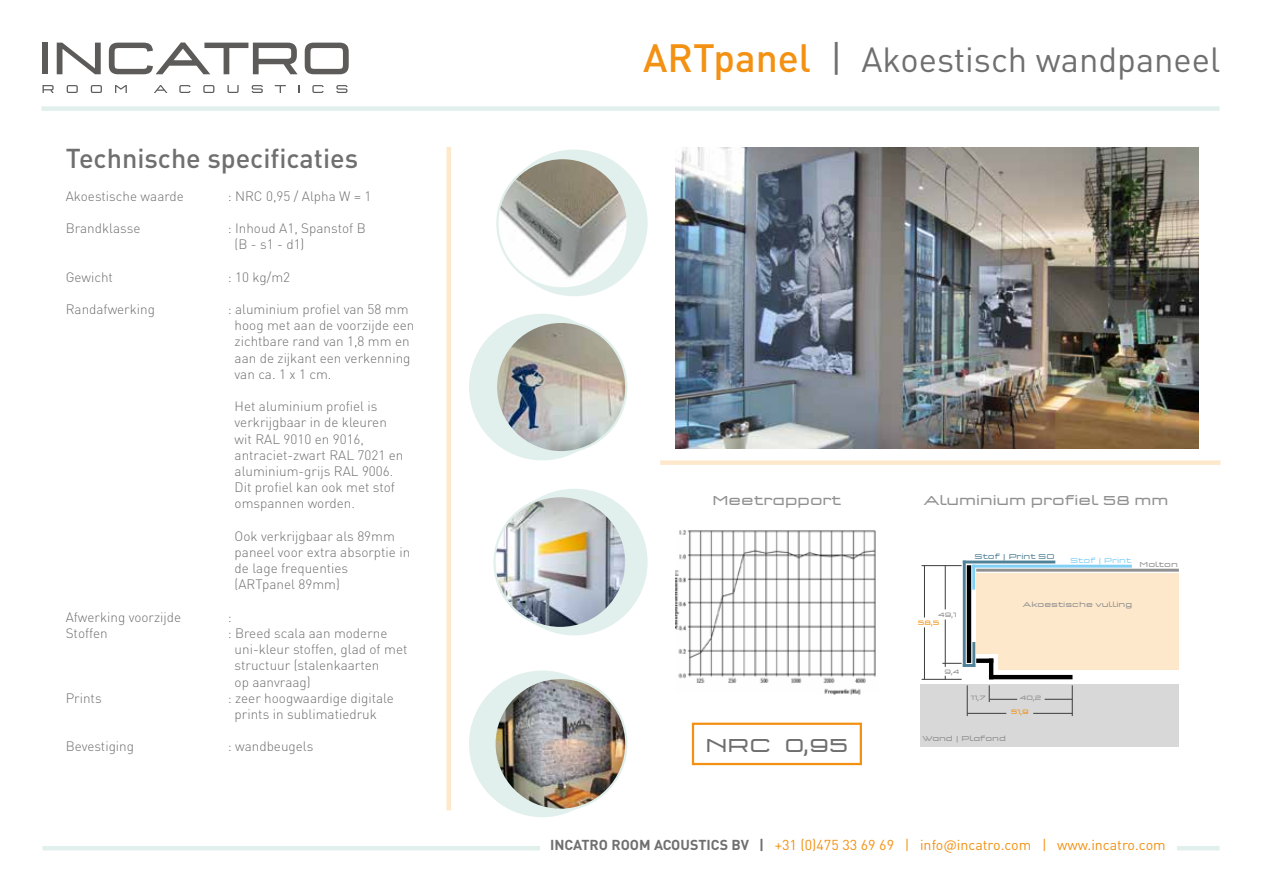
<style>
.page{position:relative;width:1263px;height:893px;background:#fff}
.page>*{position:absolute;margin:0;border:0;box-sizing:border-box;transform-origin:0 0}
.t1{font:34.5px "DIN Pro";color:#706f6f}
.t2{font:500 27px "DIN Pro";color:#706f6f}
.t3{font:19.5px "Q Type OT Extd";color:#706f6f}
.t4{font:14.25px "DIN Pro";color:#f39113}
.t5{font:300 13.5px/16.2px "DIN Pro";color:#706f6f}
.t6{font:13.5px "Q Type OT Extd";color:#909090}
.t7{font:7.35px "Q Type OT Extd";color:#909090}
.t8{font:7.35px "Q Type OT Extd";color:#518196}
.t9{font:7.35px "Q Type OT Extd";color:#83d0f5}
.t10{font:6.6px "Q Type OT Extd";color:#909090}
.t11{font:6.6px "Q Type OT Extd";color:#f39113}
.s1{font-weight:500;font-size:39px;color:#f39113}
.s2{font-size:38.25px}
.s3{font-weight:700;color:#706f6f}
</style>
<div class="page">
<hr style="left:43px;top:846px;width:497px;height:4px;background:#e1f0ec">
<div style="left:446px;top:147px;width:5px;height:663px;background:#fee8cb"></div>
<div style="left:41px;top:106px;width:1178px;height:5px;background:#e1f0ec"></div>
<hr style="left:1177px;top:846px;width:42px;height:4px;background:#e1f0ec">
<img style="left:675px;top:530px;width:201px;height:164px">
<div style="left:692px;top:723px;width:170px;height:42px;border:2px solid #f39113"></div>
<div style="left:976px;top:573px;width:203px;height:80px;background:#fee8cb"></div>
<hr style="left:989px;top:675px;width:83px;height:4px;background:#000">
<hr style="left:989px;top:658px;width:4px;height:21px;background:#000">
<div style="left:976px;top:658px;width:17px;height:5px;background:#000"></div>
<hr style="left:967px;top:565px;width:4px;height:98px;background:#000">
<hr style="left:972px;top:565px;width:3px;height:25px;background:#83d0f5">
<div style="left:920px;top:684px;width:259px;height:62px;background:#d8d8d8"></div>
<hr style="left:921px;top:565px;width:40px;height:1px;background:#3c3c3b">
<hr style="left:921px;top:679px;width:41px;height:1px;background:#3c3c3b">
<hr style="left:924px;top:565px;width:1px;height:52px;background:#3c3c3b">
<hr style="left:924px;top:627px;width:1px;height:52px;background:#3c3c3b">
<hr style="left:945px;top:620px;width:1px;height:43px;background:#3c3c3b">
<hr style="left:945px;top:566px;width:1px;height:43px;background:#3c3c3b">
<hr style="left:1072px;top:685px;width:1px;height:31px;background:#3c3c3b">
<hr style="left:967px;top:685px;width:1px;height:31px;background:#3c3c3b">
<hr style="left:1033px;top:713px;width:39px;height:1px;background:#3c3c3b">
<hr style="left:967px;top:713px;width:39px;height:1px;background:#3c3c3b">
<svg style="left:989px;top:685px;width:28px;height:17px"></svg>
<svg style="left:1045px;top:699px;width:27px;height:1px"></svg>
<hr style="left:963px;top:561px;width:3px;height:106px;background:#518196">
<svg style="left:942px;top:663px;width:30px;height:4px"></svg>
<hr style="left:972px;top:642px;width:3px;height:25px;background:#518196">
<hr style="left:963px;top:560px;width:92px;height:3px;background:#518196">
<hr style="left:972px;top:565px;width:160px;height:3px;background:#83d0f5">
<hr style="left:976px;top:569px;width:203px;height:3px;background:#909090">
<div style="left:998px;top:653px;width:181px;height:17px;background:#fee8cb"></div>
<div style="left:469px;top:314px;width:147px;height:146px;background:#e1f0ec;border-radius:50%"></div>
<div style="left:501px;top:150px;width:147px;height:146px;background:#e1f0ec;border-radius:50%"></div>
<div style="left:501px;top:489px;width:147px;height:146px;background:#e1f0ec;border-radius:50%"></div>
<div style="left:469px;top:670px;width:147px;height:147px;background:#e1f0ec;border-radius:50%"></div>
<img style="left:497px;top:158px;width:131px;height:130px;border-radius:65px">
<img style="left:496px;top:322px;width:130px;height:130px;border-radius:65px">
<img style="left:494px;top:496px;width:132px;height:132px;border-radius:66px">
<img style="left:494px;top:678px;width:132px;height:132px;border-radius:66px">
<div style="left:660px;top:460px;width:560px;height:5px;background:#fee8cb"></div>
<img style="left:675px;top:147px;width:523px;height:301px">
<svg style="left:43px;top:85px;width:11px;height:8px"></svg>
<svg style="left:67px;top:85px;width:11px;height:8px"></svg>
<svg style="left:91px;top:85px;width:11px;height:8px"></svg>
<svg style="left:115px;top:85px;width:12px;height:8px"></svg>
<svg style="left:154px;top:85px;width:13px;height:8px"></svg>
<svg style="left:179px;top:85px;width:11px;height:8px"></svg>
<svg style="left:203px;top:85px;width:11px;height:8px"></svg>
<svg style="left:227px;top:85px;width:12px;height:8px"></svg>
<svg style="left:252px;top:85px;width:11px;height:8px"></svg>
<svg style="left:275px;top:85px;width:11px;height:8px"></svg>
<svg style="left:312px;top:85px;width:11px;height:8px"></svg>
<svg style="left:336px;top:85px;width:11px;height:8px"></svg>
<div style="left:43px;top:43px;width:5px;height:31px;background:#5c5b59"></div>
<svg style="left:57px;top:43px;width:44px;height:31px"></svg>
<svg style="left:109px;top:43px;width:189px;height:31px"></svg>
<svg style="left:305px;top:43px;width:44px;height:31px"></svg>
<h2 class="t2" style="left:66px;top:140px;width:294px">Technische specificaties</h2>
<p class="t5" style="left:66px;top:187px;width:120px">Akoestische waarde</p>
<p class="t5" style="left:228px;top:187px;width:145px">: NRC 0,95 / Alpha W = 1</p>
<p class="t5" style="left:66px;top:219px;width:76px">Brandklasse</p>
<p class="t5" style="left:235px;top:219px;width:133px;text-indent:-7px">: Inhoud A1, Spanstof B (B - s1 - d1)</p>
<p class="t5" style="left:66px;top:268px;width:49px">Gewicht</p>
<p class="t5" style="left:228px;top:268px;width:64px">: 10 kg/m2</p>
<p class="t5" style="left:66px;top:300px;width:91px">Randafwerking</p>
<p class="t5" style="left:235px;top:300px;width:181px;text-indent:-7px">: aluminium profiel van 58 mm hoog met aan de voorzijde een zichtbare rand van 1,8 mm en aan de zijkant een verkenning van ca. 1 x 1 cm.</p>
<p class="t5" style="left:235px;top:398px;width:170px">Het aluminium profiel is verkrijgbaar in de kleuren wit RAL 9010 en 9016, antraciet-zwart RAL 7021 en aluminium-grijs RAL 9006.<br>Dit profiel kan ook met stof omspannen worden.</p>
<p class="t5" style="left:235px;top:527px;width:177px">Ook verkrijgbaar als 89mm paneel voor extra absorptie in de lage frequenties (ARTpanel 89mm)</p>
<p class="t5" style="left:66px;top:608px;width:117px">Afwerking voorzijde</p>
<p class="t5" style="left:228px;top:608px;width:5px">:</p>
<p class="t5" style="left:66px;top:624px;width:43px">Stoffen</p>
<p class="t5" style="left:235px;top:624px;width:174px;text-indent:-7px">: Breed scala aan moderne uni-kleur stoffen, glad of met structuur (stalenkaarten<br>op aanvraag)</p>
<p class="t5" style="left:66px;top:689px;width:37px">Prints</p>
<p class="t5" style="left:235px;top:689px;width:161px;text-indent:-7px">: zeer hoogwaardige digitale prints in sublimatiedruk</p>
<p class="t5" style="left:66px;top:738px;width:70px">Bevestiging</p>
<p class="t5" style="left:228px;top:738px;width:87px">: wandbeugels</p>
<h1 class="t1" style="left:643px;top:36px;width:579px"><span class="s1">ARTpanel</span> <span class="s2">|</span> Akoestisch wandpaneel</h1>
<p class="t6" style="left:713px;top:493px;width:130px">Meetrapport</p>
<h3 class="t3" style="left:705px;top:733px;width:144px">NRC 0,95</h3>
<p class="t6" style="left:924px;top:492px;width:246px">Aluminium profiel 58 mm</p>
<p class="t10" style="left:938px;top:611px;width:20px">49,1</p>
<p class="t11" style="left:918px;top:619px;width:23px">58,5</p>
<p class="t8" style="left:974px;top:552px;width:82px">Stof | Print SO</p>
<p class="t9" style="left:1070px;top:556px;width:63px">Stof | Print</p>
<p class="t7" style="left:1139px;top:560px;width:40px">Molton</p>
<p class="t7" style="left:1023px;top:600px;width:111px">Akoestische vulling</p>
<p class="t10" style="left:944px;top:668px;width:16px">9,4</p>
<p class="t10" style="left:971px;top:694px;width:16px">11,7</p>
<p class="t10" style="left:1020px;top:694px;width:23px">40,2</p>
<p class="t11" style="left:1011px;top:707px;width:20px">51,9</p>
<p class="t7" style="left:922px;top:734px;width:85px">Wand | Plafond</p>
<p class="t4" style="left:550px;top:835px;width:617px"><span class="s3">INCATRO ROOM ACOUSTICS BV |</span> +31 (0)475 33 69 69 | info@incatro.com | www.incatro.com</p>
</div>
